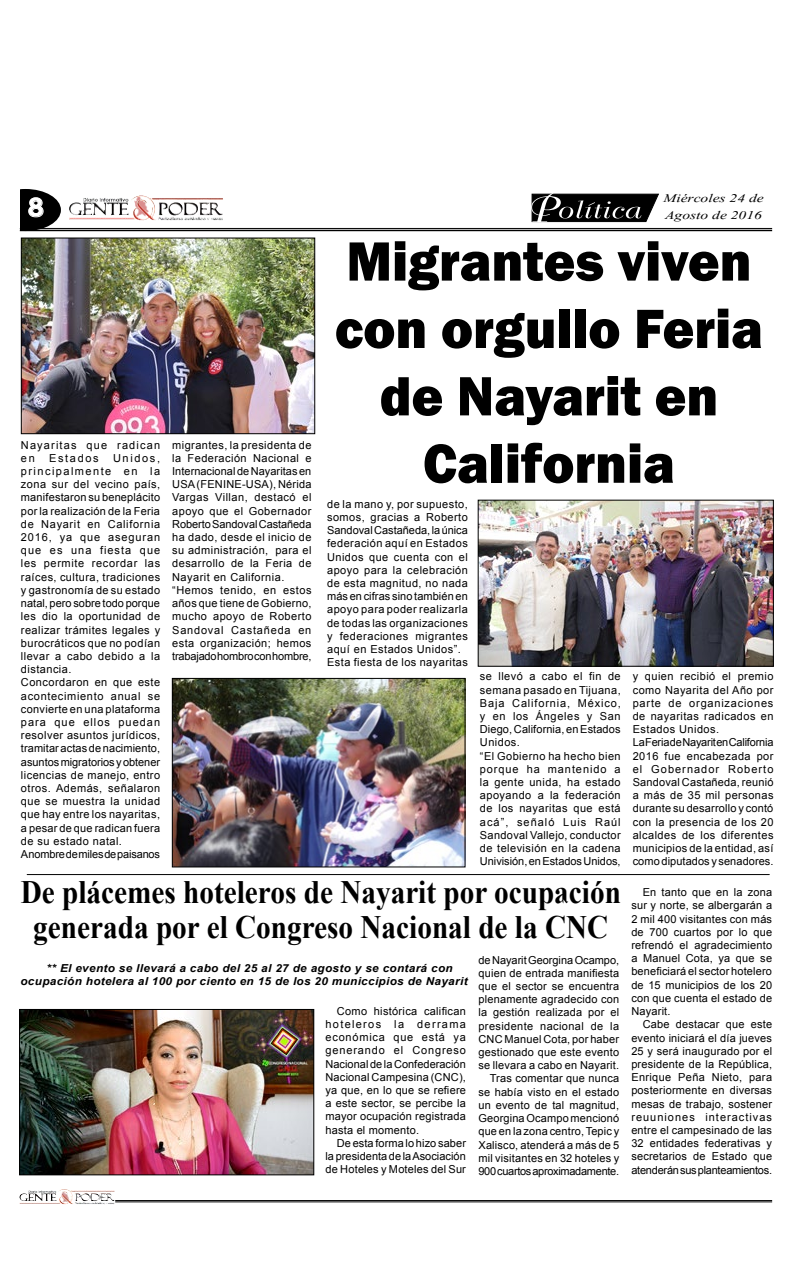
<style>
.page{position:relative;width:792px;height:1276px;background:#fff}
.page>*{position:absolute;margin:0;border:0;box-sizing:border-box;transform-origin:0 0}
.t1{font:800 57.2px/67.4px "Franklin Gothic";color:#000;text-align:center;scale:.95 1}
.t2{font:700 32.6px/35px "Times New Roman";color:#000;text-align:center;scale:.9 1}
.t3{font:700 25.2px "Century Gothic";color:#fff;scale:1.14 1}
.t4{font:14.6px "Vijaya";color:#000;scale:1.32 1}
.t5{font:11px/13.2px "Arial";letter-spacing:.04em;color:#000}
.t6{font:11px/13.2px "Arial";letter-spacing:.02em;color:#000;text-align:right}
.t7{font:italic 700 11px/13.2px "Arial";letter-spacing:.03em;color:#000;scale:1.07 1}
.t8{font:11px/13.2px "Arial";letter-spacing:.105em;color:#000}
.t9{font:11px "Arial";letter-spacing:.15em;color:#000}
</style>
<div class="page">
<img style="left:58px;top:1189px;width:14px;height:12px">
<img style="left:131px;top:196px;width:23px;height:20px">
<hr style="left:115px;top:1200px;width:657px;height:1px;background:#000">
<hr style="left:115px;top:1201px;width:657px;height:1px;background:#000">
<svg style="left:20px;top:189px;width:41px;height:41px;background:#383838"></svg>
<hr style="left:20px;top:228px;width:752px;height:1px;background:#000">
<hr style="left:20px;top:230px;width:752px;height:1px;background:#000">
<svg style="left:26px;top:843px;width:608px;height:33px"></svg>
<svg style="left:531px;top:193px;width:128px;height:30px;background:#3c3c3c"></svg>
<img style="left:480px;top:502px;width:292px;height:162px">
<div style="left:478px;top:500px;width:296px;height:166px;border:1px solid #000"></div>
<img style="left:23px;top:240px;width:290px;height:192px">
<div style="left:21px;top:238px;width:294px;height:196px;border:1px solid #000"></div>
<hr style="left:27px;top:874px;width:742px;height:1px;background:#000">
<img style="left:21px;top:1011px;width:291px;height:162px">
<div style="left:19px;top:1009px;width:295px;height:166px;border:1px solid #000"></div>
<img style="left:174px;top:680px;width:290px;height:185px">
<div style="left:172px;top:678px;width:294px;height:189px;border:1px solid #000"></div>
<h3 class="t3" style="left:28px;top:188px;width:16px">8</h3>
<p class="t8" style="left:21px;top:438px;width:141px">Nayaritas que radican en</p>
<p class="t5" style="left:21px;top:451px;width:141px;text-indent:92px">Unidos, principalmente en la zona sur del vecino país, manifestaron su beneplácito por la realización de la Feria de Nayarit en California<br>2016, ya que aseguran que es una fiesta que les permite recordar las raíces, cultura, tradiciones y gastronomía de su estado natal, pero sobre todo porque les dio la oportunidad de realizar trámites legales y burocráticos que no podían llevar a cabo debido a la distancia.<br>Concordaron en que este acontecimiento anual se convierte en una plataforma para que ellos puedan resolver asuntos jurídicos, tramitar actas de nacimiento, asuntos migratorios y obtener licencias de manejo, entro otros. Además, señalaron que se muestra la unidad que hay entre los nayaritas, a pesar de que radican fuera de su estado natal.<br>A nombre de miles de paisanos</p>
<p class="t9" style="left:49px;top:450px;width:51px">Estados</p>
<p class="t5" style="left:172px;top:438px;width:141px">migrantes, la presidenta de la Federación Nacional e<br>Internacional de Nayaritas en<br>USA (FENINE-USA), Nérida<br>Vargas Villan, destacó el apoyo que el Gobernador<br>Roberto Sandoval Castañeda ha dado, desde el inicio de su administración, para el desarrollo de la Feria de<br>Nayarit en California. “Hemos tenido, en estos años que tiene de Gobierno, mucho apoyo de Roberto<br>Sandoval Castañeda en esta organización; hemos trabajado hombro con hombre,</p>
<h3 class="t4" style="left:663px;top:186px;width:78px">Miércoles 24 de</h3>
<h3 class="t4" style="left:665px;top:204px;width:75px">Agosto de 2016</h3>
<h1 class="t1" style="left:335px;top:227px;width:452px">Migrantes viven con orgullo Feria de Nayarit en<br>California</h1>
<p class="t5" style="left:327px;top:497px;width:142px">de la mano y, por supuesto, somos, gracias a Roberto<br>Sandoval Castañeda, la única federación aquí en Estados<br>Unidos que cuenta con el apoyo para la celebración de esta magnitud, no nada más en cifras sino también en apoyo para poder realizarla de todas las organizaciones y federaciones migrantes aquí en Estados Unidos”.<br>Esta fiesta de los nayaritas</p>
<p class="t5" style="left:480px;top:670px;width:142px">se llevó a cabo el fin de semana pasado en Tijuana,<br>Baja California, México, y en los Ángeles y San<br>Diego, California, en Estados<br>Unidos.<br>“El Gobierno ha hecho bien porque ha mantenido a la gente unida, ha estado apoyando a la federación de los nayaritas que está acá”, señaló Luis Raúl<br>Sandoval Vallejo, conductor de televisión en la cadena<br>Univisión, en Estados Unidos,</p>
<p class="t5" style="left:633px;top:670px;width:142px">y quien recibió el premio como Nayarita del Año por parte de organizaciones de nayaritas radicados en<br>Estados Unidos.<br>La Feria de Nayarit en California<br>2016 fue encabezada por el Gobernador Roberto<br>Sandoval Castañeda, reunió a más de 35 mil personas durante su desarrollo y contó con la presencia de los 20 alcaldes de los diferentes municipios de la entidad, así como diputados y senadores.</p>
<h2 class="t2" style="left:21px;top:873px;width:668px">De plácemes hoteleros de Nayarit por ocupación generada por el Congreso Nacional de la CNC</h2>
<p class="t7" style="left:20px;top:962px;width:419px;text-indent:26px">** El evento se llevará a cabo del 25 al 27 de agosto y se contará con ocupación hotelera al 100 por ciento en 15 de los 20 municcipios de Nayarit</p>
<p class="t5" style="left:326px;top:1004px;width:142px;text-align:justify;text-indent:11px">Como histórica califican hoteleros la derrama económica que está ya generando el Congreso Nacional de la Confederación Nacional Campesina (CNC), ya que, en lo que se refiere a este sector, se percibe la mayor ocupación registrada hasta el momento.</p>
<p class="t5" style="left:326px;top:1136px;width:142px;text-align:justify;text-indent:11px">De esta forma lo hizo saber la presidenta de la Asociación de Hoteles y Moteles del Sur</p>
<p class="t6" style="left:478px;top:953px;width:142px">de Nayarit Georgina Ocampo, quien de entrada manifiesta que el sector se encuentra plenamente agradecido con la gestión realizada por el presidente nacional de la<br>CNC Manuel Cota, por haber gestionado que este evento se llevara a cabo en Nayarit.<br>Tras comentar que nunca se había visto en el estado un evento de tal magnitud,<br>Georgina Ocampo mencionó que en la zona centro, Tepic y<br>Xalisco, atenderá a más de 5 mil visitantes en 32 hoteles y<br>900 cuartos aproximadamente.</p>
<p class="t5" style="left:631px;top:885px;width:142px;text-align:justify;text-indent:11px">En tanto que en la zona sur y norte, se albergarán a 2 mil 400 visitantes con más de 700 cuartos por lo que refrendó el agradecimiento a Manuel Cota, ya que se beneficiará el sector hotelero de 15 municipios de los 20 con que cuenta el estado de Nayarit.</p>
<p class="t5" style="left:631px;top:1018px;width:142px;text-align:justify;text-indent:11px">Cabe destacar que este evento iniciará el día jueves 25 y será inaugurado por el presidente de la República, Enrique Peña Nieto, para posteriormente en diversas mesas de trabajo, sostener reuuniones interactivas entre el campesinado de las 32 entidades federativas y secretarios de Estado que atenderán sus planteamientos.</p>
</div>
